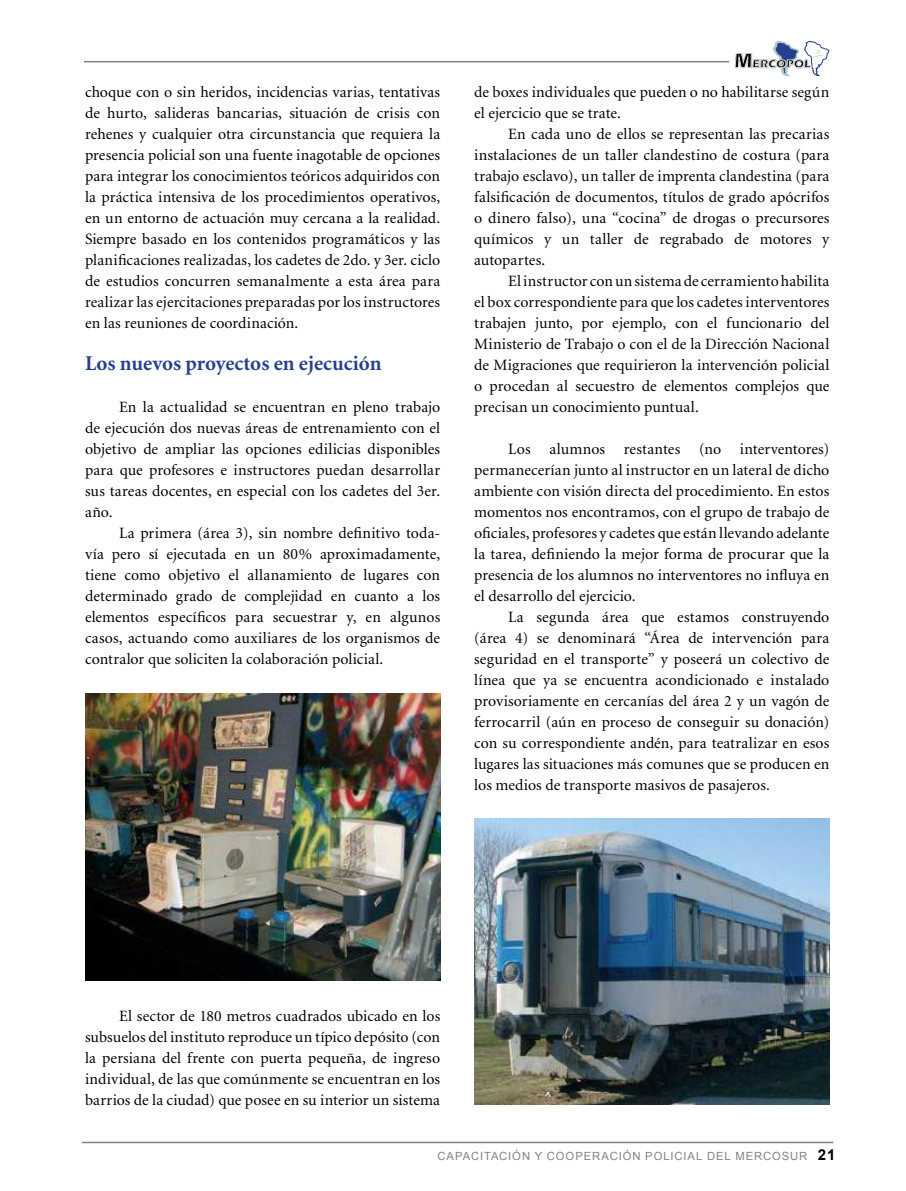
<style>
.page{position:relative;width:906px;height:1191px;background:#fff}
.page>*{position:absolute;margin:0;border:0;box-sizing:border-box;transform-origin:0 0}
.t1{font:700 21px "Minion";color:#25408f}
.t2{font:15.75px/21px "Minion";letter-spacing:.005em;color:#000;text-align:justify}
.t3{font:11.25px "Arial";letter-spacing:.08em;color:#808285}
.s1{font-weight:700;font-size:15px;color:#000}
</style>
<div class="page">
<hr style="left:84px;top:61px;width:645px;height:1px;background:#808285">
<hr style="left:82px;top:1141px;width:751px;height:2px;background:#808285">
<svg style="left:734px;top:40px;width:95px;height:36px"></svg>
<img style="left:85px;top:693px;width:355px;height:287px">
<img style="left:474px;top:818px;width:355px;height:286px">
<p class="t2" style="left:85px;top:82px;width:357px">choque con o sin heridos, incidencias varias, tentativas de hurto, salideras bancarias, situación de crisis con rehenes y cualquier otra circunstancia que requiera la presencia policial son una fuente inagotable de opciones para integrar los conocimientos teóricos adquiridos con la práctica intensiva de los procedimientos operativos, en un entorno de actuación muy cercana a la realidad.<br>Siempre basado en los contenidos programáticos y las planificaciones realizadas, los cadetes de 2do. y 3er. ciclo de estudios concurren semanalmente a esta área para realizar las ejercitaciones preparadas por los instructores en las reuniones de coordinación.</p>
<h1 class="t1" style="left:85px;top:352px;width:298px">Los nuevos proyectos en ejecución</h1>
<p class="t2" style="left:85px;top:397px;width:357px;text-indent:34px">En la actualidad se encuentran en pleno trabajo de ejecución dos nuevas áreas de entrenamiento con el objetivo de ampliar las opciones edilicias disponibles para que profesores e instructores puedan desarrollar sus tareas docentes, en especial con los cadetes del 3er. año.</p>
<p class="t2" style="left:85px;top:523px;width:357px;text-indent:34px">La primera (área 3), sin nombre definitivo toda&shy;vía pero sí ejecutada en un 80% aproximadamente, tiene como objetivo el allanamiento de lugares con determinado grado de complejidad en cuanto a los elementos específicos para secuestrar y, en algunos casos, actuando como auxiliares de los organismos de contralor que soliciten la colaboración policial.</p>
<p class="t2" style="left:474px;top:82px;width:356px">de boxes individuales que pueden o no habilitarse según el ejercicio que se trate.</p>
<p class="t2" style="left:474px;top:124px;width:357px;text-indent:34px">En cada uno de ellos se representan las precarias instalaciones de un taller clandestino de costura (para trabajo esclavo), un taller de imprenta clandestina (para falsificación de documentos, títulos de grado apócrifos o dinero falso), una “cocina” de drogas o precursores químicos y un taller de regrabado de motores y autopartes.</p>
<p class="t2" style="left:474px;top:271px;width:357px;text-indent:34px">El instructor con un sistema de cerramiento habilita el box correspondiente para que los cadetes interventores trabajen junto, por ejemplo, con el funcionario del Ministerio de Trabajo o con el de la Dirección Nacional de Migraciones que requirieron la intervención policial o procedan al secuestro de elementos complejos que precisan un conocimiento puntual.</p>
<p class="t2" style="left:474px;top:439px;width:357px;text-indent:34px">Los alumnos restantes (no interventores) permanecerían junto al instructor en un lateral de dicho ambiente con visión directa del procedimiento. En estos momentos nos encontramos, con el grupo de trabajo de oficiales, profesores y cadetes que están llevando adelante la tarea, definiendo la mejor forma de procurar que la presencia de los alumnos no interventores no influya en el desarrollo del ejercicio.</p>
<p class="t2" style="left:474px;top:607px;width:357px;text-indent:34px">La segunda área que estamos construyendo (área 4) se denominará “Área de intervención para seguridad en el transporte” y poseerá un colectivo de línea que ya se encuentra acondicionado e instalado provisoriamente en cercanías del área 2 y un vagón de ferrocarril (aún en proceso de conseguir su donación) con su correspondiente andén, para teatralizar en esos lugares las situaciones más comunes que se producen en los medios de transporte masivos de pasajeros.</p>
<p class="t2" style="left:85px;top:1006px;width:357px;text-indent:34px">El sector de 180 metros cuadrados ubicado en los subsuelos del instituto reproduce un típico depósito (con la persiana del frente con puerta pequeña, de ingreso individual, de las que comúnmente se encuentran en los barrios de la ciudad) que posee en su interior un sistema</p>
<p class="t3" style="left:437px;top:1148px;width:399px">CAPACITACIÓN Y COOPERACIÓN POLICIAL DEL MERCOSUR <span class="s1">21</span></p>
</div>
